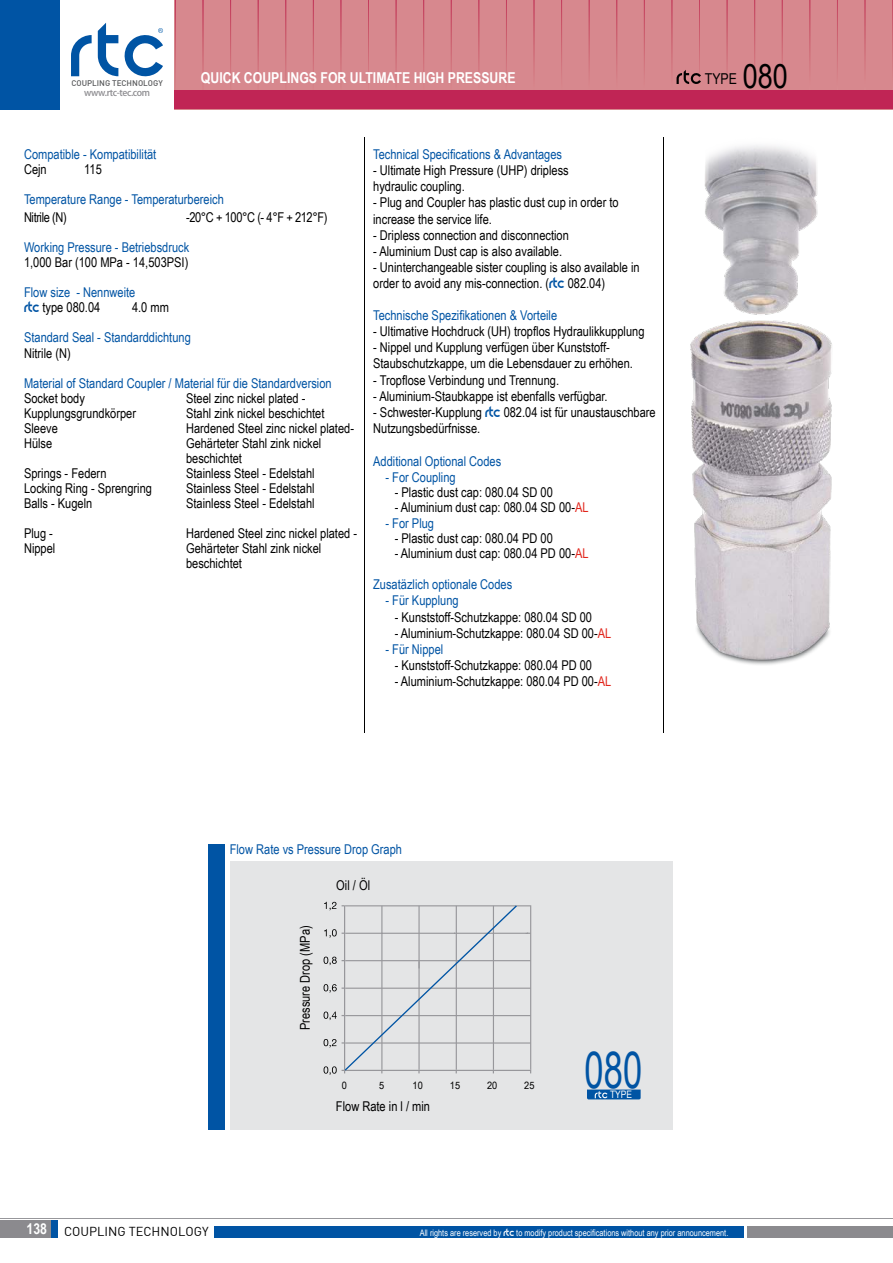
<style>
.page{position:relative;width:893px;height:1263px;background:#fff}
.page>*{position:absolute;margin:0;border:0;box-sizing:border-box;transform-origin:0 0}
.t1{font:50.1px "Arial Narrow Turk";color:#0054a4;scale:.84 1}
.t2{font:700 15px "Arial Narrow Turk";color:#fff}
.t3{font:15px "Arial Narrow Turk";color:#000}
.t4{font:13.5px/16.2px "Arial Narrow Turk";color:#000}
.t5{font:13.5px/15px "Arial Narrow Turk";color:#0054a4}
.t6{font:13.5px "Arial Narrow Turk";letter-spacing:-.03em;color:#000}
.t7{font:12.75px "DI Nbek";color:#000}
.t8{font:10.35px "Arial Narrow Turk";color:#fff}
.t9{font:10.2px "Arial Narrow Turk";color:#000;scale:1.11 1}
.t10{font:500 9.15px "Koz Go Pr 6 N";letter-spacing:-.04em;color:#8b8a8e}
.t11{font:9px "Arial Narrow Turk";color:#fff}
.t12{font:500 8.1px "DI Nbek";color:#58595b}
.s1{font-size:33px}
.s2{font-family:"Abode";font-size:15px}
.s3{color:#000}
.s4{font-family:"Abode";font-size:15px;color:#0054a4}
.s5{color:#e1251b}
.s6{font-family:"Abode";font-size:10.5px}
</style>
<div class="page">
<div style="left:747px;top:1226px;width:146px;height:11px;background:#8b8a8e"></div>
<div style="left:214px;top:1226px;width:530px;height:11px;background:#0054a4"></div>
<hr style="left:0;top:1218px;width:893px;height:1px;background:#97979b">
<div style="left:0;top:0;width:60px;height:109px;background:#0054a4"></div>
<svg style="left:71px;top:35px;width:21px;height:41px"></svg>
<svg style="left:98px;top:23px;width:65px;height:54px"></svg>
<div style="left:865px;top:0;width:27px;height:91px;background:#d7888e"></div>
<div style="left:175px;top:0;width:690px;height:91px;background:#d7888e"></div>
<div style="left:175px;top:91px;width:718px;height:18px;background:#c02555"></div>
<div style="left:0;top:1220px;width:50px;height:17px;background:#8b8a8e"></div>
<div style="left:51px;top:1220px;width:7px;height:17px;background:#0054a4"></div>
<svg style="left:677px;top:70px;width:24px;height:15px"></svg>
<svg style="left:892px;top:0;width:1px;height:91px"></svg>
<hr style="left:365px;top:137px;width:1px;height:596px;background:#000">
<hr style="left:663px;top:137px;width:1px;height:596px;background:#000">
<img style="left:684px;top:109px;width:156px;height:556px">
<div style="left:230px;top:861px;width:442px;height:268px;background:#e4e5e6"></div>
<div style="left:208px;top:844px;width:16px;height:285px;background:#0054a4"></div>
<svg style="left:587px;top:1089px;width:54px;height:10px"></svg>
<svg style="left:324px;top:902px;width:207px;height:173px"></svg>
<p class="t12" style="left:71px;top:78px;width:93px">COUPLING TECHNOLOGY</p>
<p class="t10" style="left:84px;top:88px;width:68px">www.rtc-tec.com</p>
<p class="t2" style="left:201px;top:69px;width:316px">QUICK COUPLINGS FOR ULTIMATE HIGH PRESSURE</p>
<p class="t3" style="left:705px;top:70px;width:85px">TYPE <span class="s1">080</span></p>
<p class="t5" style="left:24px;top:147px;width:134px">Compatible - Kompatibilität</p>
<p class="t4" style="left:24px;top:161px;width:24px">Cejn</p>
<p class="t4" style="left:84px;top:161px;width:19px">115</p>
<p class="t5" style="left:24px;top:192px;width:201px">Temperature Range - Temperaturbereich</p>
<p class="t6" style="left:24px;top:210px;width:44px">Nitrile (N)</p>
<p class="t4" style="left:186px;top:209px;width:143px">-20°C + 100°C (- 4°F + 212°F)</p>
<p class="t5" style="left:24px;top:240px;width:167px">Working Pressure - Betriebsdruck</p>
<p class="t4" style="left:24px;top:254px;width:166px">1,000 Bar (100 MPa - 14,503PSI)</p>
<p class="t5" style="left:24px;top:285px;width:113px">Flow size - Nennweite <span class="s2">rtc</span> <span class="s3">type 080.04</span></p>
<p class="t4" style="left:132px;top:299px;width:38px">4.0 mm</p>
<p class="t5" style="left:24px;top:330px;width:168px">Standard Seal - Standarddichtung</p>
<p class="t4" style="left:24px;top:345px;width:48px">Nitrile (N)</p>
<p class="t5" style="left:24px;top:376px;width:309px">Material of Standard Coupler / Material für die Standardversion</p>
<p class="t4" style="left:24px;top:390px;width:62px">Socket body</p>
<p class="t4" style="left:186px;top:390px;width:121px">Steel zinc nickel plated -</p>
<p class="t4" style="left:24px;top:405px;width:113px">Kupplungsgrundkörper</p>
<p class="t4" style="left:186px;top:405px;width:140px">Stahl zink nickel beschichtet</p>
<p class="t4" style="left:24px;top:420px;width:35px">Sleeve</p>
<p class="t4" style="left:186px;top:420px;width:169px">Hardened Steel zinc nickel plated-</p>
<p class="t4" style="left:24px;top:435px;width:30px">Hülse</p>
<p class="t4" style="left:186px;top:436px;width:137px;line-height:15px">Gehärteter Stahl zink nickel beschichtet</p>
<p class="t4" style="left:24px;top:465px;width:84px">Springs - Federn</p>
<p class="t4" style="left:186px;top:465px;width:130px">Stainless Steel - Edelstahl</p>
<p class="t4" style="left:24px;top:480px;width:129px">Locking Ring - Sprengring</p>
<p class="t4" style="left:186px;top:480px;width:130px">Stainless Steel - Edelstahl</p>
<p class="t4" style="left:24px;top:495px;width:70px">Balls - Kugeln</p>
<p class="t4" style="left:186px;top:495px;width:130px">Stainless Steel - Edelstahl</p>
<p class="t4" style="left:24px;top:525px;width:30px">Plug -</p>
<p class="t4" style="left:186px;top:525px;width:173px">Hardened Steel zinc nickel plated -</p>
<p class="t4" style="left:24px;top:540px;width:33px">Nippel</p>
<p class="t4" style="left:186px;top:541px;width:137px;line-height:15px">Gehärteter Stahl zink nickel beschichtet</p>
<p class="t5" style="left:373px;top:147px;width:190px">Technical Specifications &amp; Advantages</p>
<p class="t4" style="left:373px;top:162px;width:197px">- Ultimate High Pressure (UHP) dripless hydraulic coupling.</p>
<p class="t4" style="left:373px;top:195px;width:247px">- Plug and Coupler has plastic dust cup in order to increase the service life.</p>
<p class="t4" style="left:373px;top:227px;width:197px">- Dripless connection and disconnection</p>
<p class="t4" style="left:373px;top:243px;width:190px">- Aluminium Dust cap is also available.</p>
<p class="t4" style="left:373px;top:259px;width:268px">- Uninterchangeable sister coupling is also available in order to avoid any mis-connection. (<span class="s4">rtc</span> 082.04)</p>
<p class="t5" style="left:373px;top:307px;width:186px">Technische Spezifikationen &amp; Vorteile</p>
<p class="t4" style="left:373px;top:323px;width:273px">- Ultimative Hochdruck (UH) tropflos Hydraulikkupplung</p>
<p class="t4" style="left:373px;top:339px;width:261px">- Nippel und Kupplung verfügen über Kunststoff-<br>Staubschutzkappe, um die Lebensdauer zu erhöhen.</p>
<p class="t4" style="left:373px;top:372px;width:187px">- Tropflose Verbindung und Trennung.</p>
<p class="t4" style="left:373px;top:388px;width:236px">- Aluminium-Staubkappe ist ebenfalls verfügbar.</p>
<p class="t4" style="left:373px;top:404px;width:284px">- Schwester-Kupplung <span class="s4">rtc</span> 082.04 ist für unaustauschbare<br>Nutzungsbedürfnisse.</p>
<p class="t5" style="left:373px;top:453px;width:129px">Additional Optional Codes</p>
<p class="t5" style="left:385px;top:469px;width:72px">- For Coupling</p>
<p class="t4" style="left:395px;top:484px;width:160px">- Plastic dust cap: 080.04 SD 00</p>
<p class="t4" style="left:395px;top:499px;width:195px">- Aluminium dust cap: 080.04 SD 00-<span class="s5">AL</span></p>
<p class="t5" style="left:385px;top:516px;width:50px">- For Plug</p>
<p class="t4" style="left:395px;top:530px;width:160px">- Plastic dust cap: 080.04 PD 00</p>
<p class="t4" style="left:395px;top:545px;width:195px">- Aluminium dust cap: 080.04 PD 00-<span class="s5">AL</span></p>
<p class="t5" style="left:373px;top:577px;width:141px">Zusatäzlich optionale Codes</p>
<p class="t5" style="left:385px;top:593px;width:75px">- Für Kupplung</p>
<p class="t4" style="left:395px;top:609px;width:199px">- Kunststoff-Schutzkappe: 080.04 SD 00</p>
<p class="t4" style="left:395px;top:625px;width:218px">- Aluminium-Schutzkappe: 080.04 SD 00-<span class="s5">AL</span></p>
<p class="t5" style="left:385px;top:642px;width:59px">- Für Nippel</p>
<p class="t4" style="left:395px;top:657px;width:199px">- Kunststoff-Schutzkappe: 080.04 PD 00</p>
<p class="t4" style="left:395px;top:673px;width:218px">- Aluminium-Schutzkappe: 080.04 PD 00-<span class="s5">AL</span></p>
<p class="t5" style="left:230px;top:841px;width:174px">Flow Rate vs Pressure Drop Graph</p>
<p class="t4" style="left:297px;top:1030px;width:106px;rotate:-90deg">Pressure Drop (MPa)</p>
<p class="t4" style="left:336px;top:877px;width:35px">Oil / Öl</p>
<p class="t9" style="left:342px;top:1079px;width:6px">0</p>
<p class="t9" style="left:379px;top:1079px;width:6px">5</p>
<p class="t9" style="left:413px;top:1079px;width:11px">10</p>
<p class="t9" style="left:450px;top:1079px;width:11px">15</p>
<p class="t9" style="left:487px;top:1079px;width:11px">20</p>
<p class="t9" style="left:524px;top:1079px;width:11px">25</p>
<p class="t4" style="left:336px;top:1098px;width:96px">Flow Rate in l / min</p>
<h1 class="t1" style="left:584px;top:1041px;width:70px">080</h1>
<p class="t8" style="left:610px;top:1089px;width:24px">TYPE</p>
<p class="t2" style="left:27px;top:1220px;width:22px">138</p>
<p class="t7" style="left:64px;top:1223px;width:146px">COUPLING TECHNOLOGY</p>
<p class="t11" style="left:420px;top:1227px;width:310px">All rights are reserved by <span class="s6">rtc</span> to modify product specifications without any prior announcement.</p>
</div>
